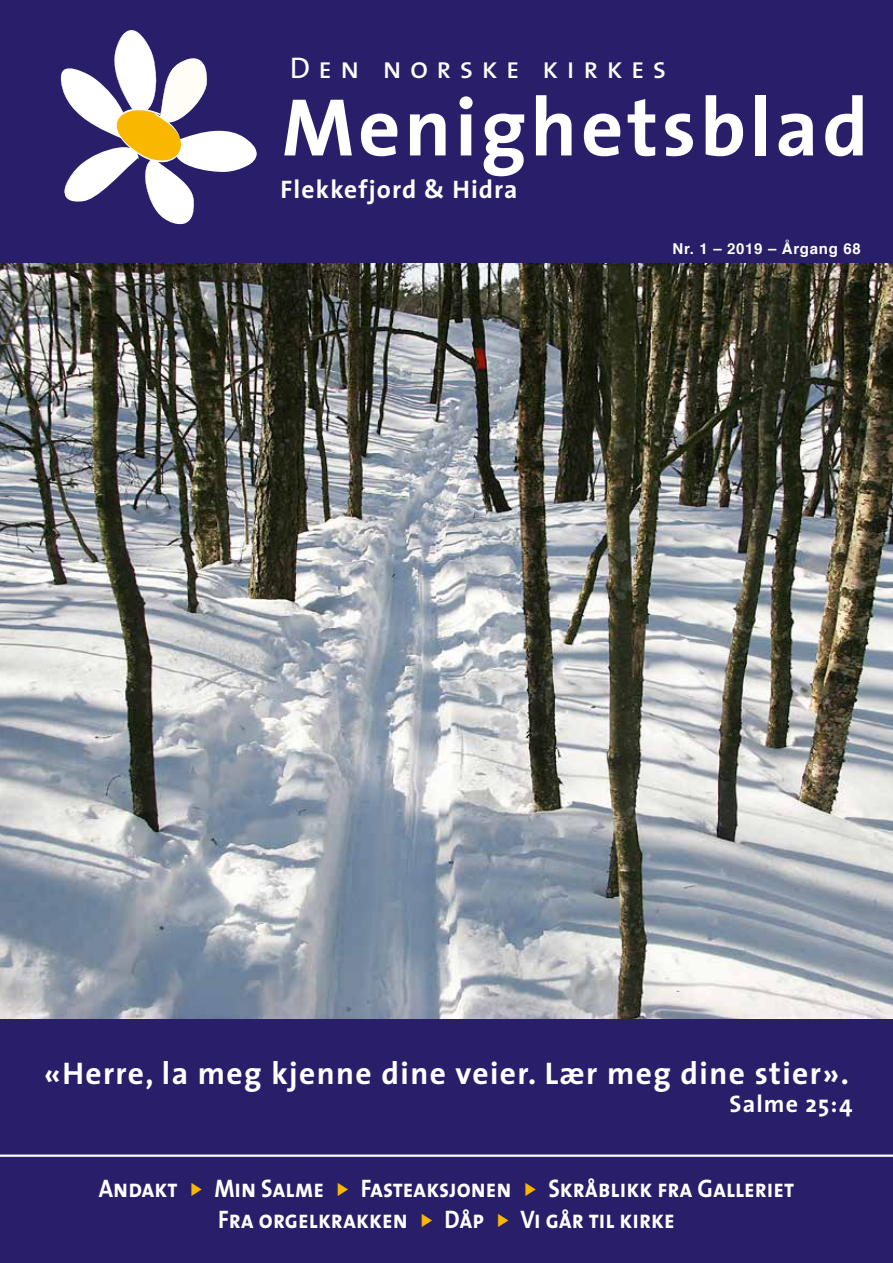
<style>
.page{position:relative;width:893px;height:1263px;background:#291e6a}
.page>*{position:absolute;margin:0;border:0;box-sizing:border-box;transform-origin:0 0}
.t1{font:700 82.5px "The Sans";letter-spacing:.045em;color:#fff}
.t2{font:700 31.5px "The Sans";letter-spacing:.045em;color:#fff}
.t3{font:30px "The Sans Caps";letter-spacing:.27em;color:#fff}
.t4{font:25.5px "The Sans Bold Caps";color:#fff;scale:.9 1}
.t5{font:700 25.5px "The Sans";letter-spacing:.045em;color:#fff}
.t6{font:700 24px "The Sans";letter-spacing:.045em;color:#fff}
.t7{font:700 15px "Helvetica";letter-spacing:.045em;color:#fff}
</style>
<div class="page">
<svg style="left:60px;top:30px;width:197px;height:195px"></svg>
<img style="left:0;top:264px;width:893px;height:755px">
<hr style="left:0;top:1154px;width:893px;height:3px;background:#fff">
<p class="t3" style="left:290px;top:43px;width:378px">Den norske kirkes</p>
<h1 class="t1" style="left:282px;top:58px;width:588px">Menighetsblad</h1>
<p class="t5" style="left:281px;top:168px;width:238px">Flekkefjord &amp; Hidra</p>
<p class="t7" style="left:673px;top:236px;width:190px">Nr. 1 – 2019 – Årgang 68</p>
<p class="t2" style="left:44px;top:1046px;width:806px">«Herre, la meg kjenne dine veier. Lær meg dine stier».</p>
<p class="t6" style="left:730px;top:1084px;width:124px">Salme 25:4</p>
<p class="t4" style="left:99px;top:1167px;width:89px">Andakt</p>
<p class="t4" style="left:214px;top:1167px;width:123px">Min Salme</p>
<p class="t4" style="left:361px;top:1167px;width:169px">Fasteaksjonen</p>
<p class="t4" style="left:548px;top:1167px;width:275px">Skråblikk fra Galleriet</p>
<p class="t4" style="left:218px;top:1198px;width:212px">Fra orgelkrakken</p>
<p class="t4" style="left:445px;top:1198px;width:46px">Dåp</p>
<p class="t4" style="left:521px;top:1198px;width:173px">Vi går til kirke</p>
</div>
